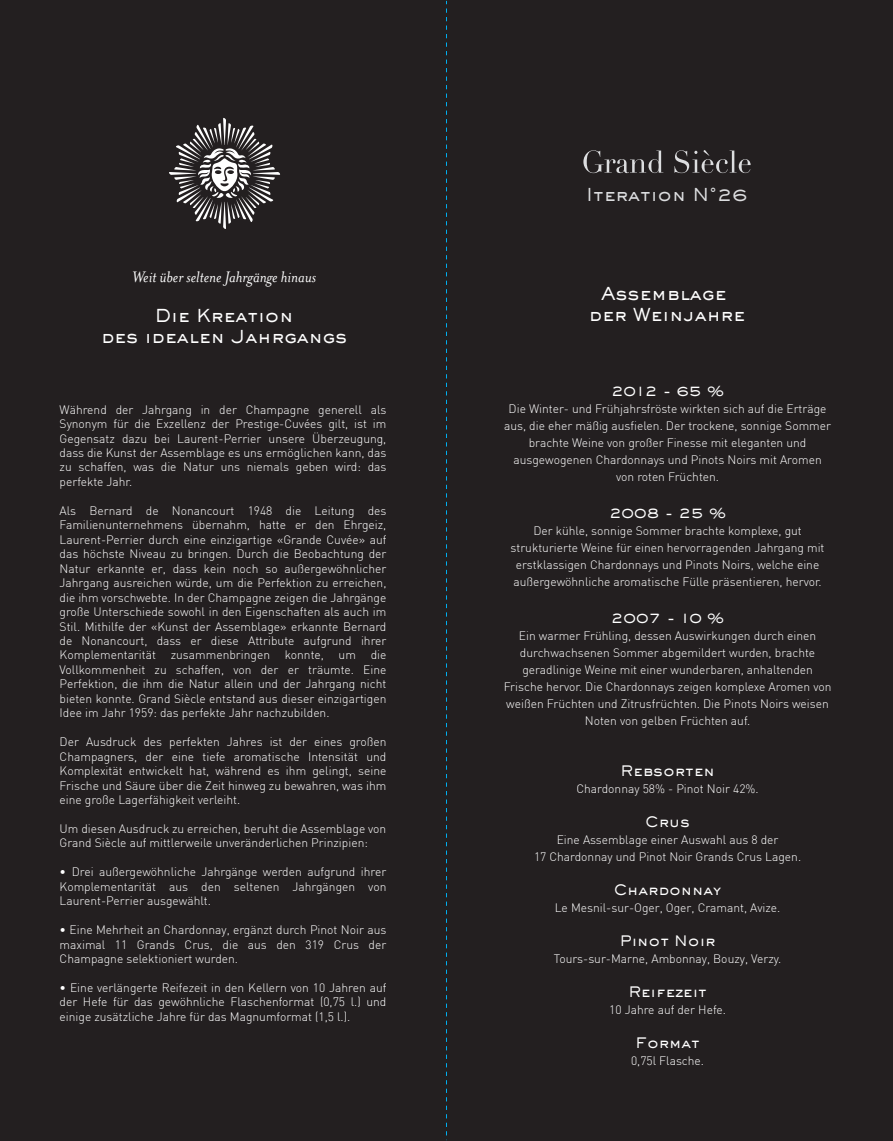
<style>
.page{position:relative;width:893px;height:1141px;background:#fff}
.page>*{position:absolute;margin:0;border:0;box-sizing:border-box;transform-origin:0 0}
.t1{font:500 17.5px/21px "Sackers Gothic";color:#fff;text-align:center}
.t2{font:italic 17.5px "Mrs Eaves OT";color:#fff}
.t3{font:500 17.5px "Sackers Gothic";color:#dcdddf}
.t4{font:500 14.17px "Sackers Gothic";color:#fff}
.t5{font:300 12.08px/14.5px "DIN";color:#fff;text-align:justify}
</style>
<div class="page">
<div style="left:3px;top:3px;width:887px;height:1135px;background:#231f20"></div>
<svg style="left:583px;top:150px;width:80px;height:23px;background:#474446"></svg>
<svg style="left:674px;top:150px;width:77px;height:23px;background:#474445"></svg>
<svg style="left:169px;top:118px;width:111px;height:111px;background:#535051"></svg>
<svg style="left:446px;top:3px;width:1px;height:1135px"></svg>
<h1 class="t2" style="left:132px;top:267px;width:185px">Weit über seltene Jahrgänge hinaus</h1>
<h1 class="t1" style="left:101px;top:305px;width:248px">Die Kreation<br>des idealen Jahrgangs</h1>
<p class="t5" style="left:60px;top:402px;width:328px">Während der Jahrgang in der Champagne generell als Synonym für die Exzellenz der Prestige-Cuvées gilt, ist im Gegensatz dazu bei Laurent-Perrier unsere Überzeugung, dass die Kunst der Assemblage es uns ermöglichen kann, das zu schaffen, was die Natur uns niemals geben wird: das perfekte Jahr.</p>
<p class="t5" style="left:60px;top:503px;width:328px">Als Bernard de Nonancourt 1948 die Leitung des Familienunternehmens übernahm, hatte er den Ehrgeiz, Laurent-Perrier durch eine einzigartige «Grande Cuvée» auf das höchste Niveau zu bringen. Durch die Beobachtung der Natur erkannte er, dass kein noch so außergewöhnlicher Jahrgang ausreichen würde, um die Perfektion zu erreichen, die ihm vorschwebte. In der Champagne zeigen die Jahrgänge große Unterschiede sowohl in den Eigenschaften als auch im Stil. Mithilfe der «Kunst der Assemblage» erkannte Bernard de Nonancourt, dass er diese Attribute aufgrund ihrer Komplementarität zusammenbringen konnte, um die Vollkommenheit zu schaffen, von der er träumte. Eine Perfektion, die ihm die Natur allein und der Jahrgang nicht bieten konnte. Grand Siècle entstand aus dieser einzigartigen Idee im Jahr 1959: das perfekte Jahr nachzubilden.</p>
<p class="t5" style="left:60px;top:734px;width:328px">Der Ausdruck des perfekten Jahres ist der eines großen Champagners, der eine tiefe aromatische Intensität und Komplexität entwickelt hat, während es ihm gelingt, seine Frische und Säure über die Zeit hinweg zu bewahren, was ihm eine große Lagerfähigkeit verleiht.</p>
<p class="t5" style="left:60px;top:821px;width:328px">Um diesen Ausdruck zu erreichen, beruht die Assemblage von<br>Grand Siècle auf mittlerweile unveränderlichen Prinzipien:</p>
<p class="t5" style="left:60px;top:865px;width:328px">• Drei außergewöhnliche Jahrgänge werden aufgrund ihrer Komplementarität aus den seltenen Jahrgängen von Laurent-Perrier ausgewählt.</p>
<p class="t5" style="left:60px;top:922px;width:328px">• Eine Mehrheit an Chardonnay, ergänzt durch Pinot Noir aus maximal 11 Grands Crus, die aus den 319 Crus der Champagne selektioniert wurden.</p>
<p class="t5" style="left:60px;top:980px;width:328px">• Eine verlängerte Reifezeit in den Kellern von 10 Jahren auf der Hefe für das gewöhnliche Flaschenformat (0,75 l.) und einige zusätzliche Jahre für das Magnumformat (1,5 l.).</p>
<h1 class="t3" style="left:586px;top:183px;width:163px">Iteration N°26</h1>
<h1 class="t1" style="left:589px;top:283px;width:158px">Assemblage der Weinjahre</h1>
<p class="t4" style="left:611px;top:381px;width:115px">2012 - 65 %</p>
<p class="t5" style="left:504px;top:400px;width:328px;line-height:17px;text-align:center">Die Winter- und Frühjahrsfröste wirkten sich auf die Erträge aus, die eher mäßig ausfielen. Der trockene, sonnige Sommer brachte Weine von großer Finesse mit eleganten und ausgewogenen Chardonnays und Pinots Noirs mit Aromen von roten Früchten.</p>
<p class="t4" style="left:609px;top:503px;width:119px">2008 - 25 %</p>
<p class="t5" style="left:511px;top:522px;width:315px;line-height:17px;text-align:center">Der kühle, sonnige Sommer brachte komplexe, gut strukturierte Weine für einen hervorragenden Jahrgang mit erstklassigen Chardonnays und Pinots Noirs, welche eine außergewöhnliche aromatische Fülle präsentieren, hervor.</p>
<p class="t4" style="left:611px;top:608px;width:115px">2007 - 10 %</p>
<p class="t5" style="left:504px;top:627px;width:329px;line-height:17px;text-align:center">Ein warmer Frühling, dessen Auswirkungen durch einen durchwachsenen Sommer abgemildert wurden, brachte geradlinige Weine mit einer wunderbaren, anhaltenden Frische hervor. Die Chardonnays zeigen komplexe Aromen von weißen Früchten und Zitrusfrüchten. Die Pinots Noirs weisen Noten von gelben Früchten auf.</p>
<p class="t4" style="left:620px;top:761px;width:96px">Rebsorten</p>
<p class="t5" style="left:576px;top:781px;width:184px">Chardonnay 58% - Pinot Noir 42%.</p>
<p class="t4" style="left:645px;top:812px;width:46px">Crus</p>
<p class="t5" style="left:534px;top:831px;width:269px;line-height:17px;text-align:center">Eine Assemblage einer Auswahl aus 8 der<br>17 Chardonnay und Pinot Noir Grands Crus Lagen.</p>
<p class="t4" style="left:614px;top:880px;width:109px">Chardonnay</p>
<p class="t5" style="left:555px;top:900px;width:227px">Le Mesnil-sur-Oger, Oger, Cramant, Avize.</p>
<p class="t4" style="left:620px;top:931px;width:97px">Pinot Noir</p>
<p class="t5" style="left:554px;top:951px;width:229px">Tours-sur-Marne, Ambonnay, Bouzy, Verzy.</p>
<p class="t4" style="left:628px;top:983px;width:80px">Reifezeit</p>
<p class="t5" style="left:609px;top:1002px;width:118px">10 Jahre auf der Hefe.</p>
<p class="t4" style="left:635px;top:1034px;width:66px">Format</p>
<p class="t5" style="left:631px;top:1053px;width:75px">0,75l Flasche.</p>
</div>
